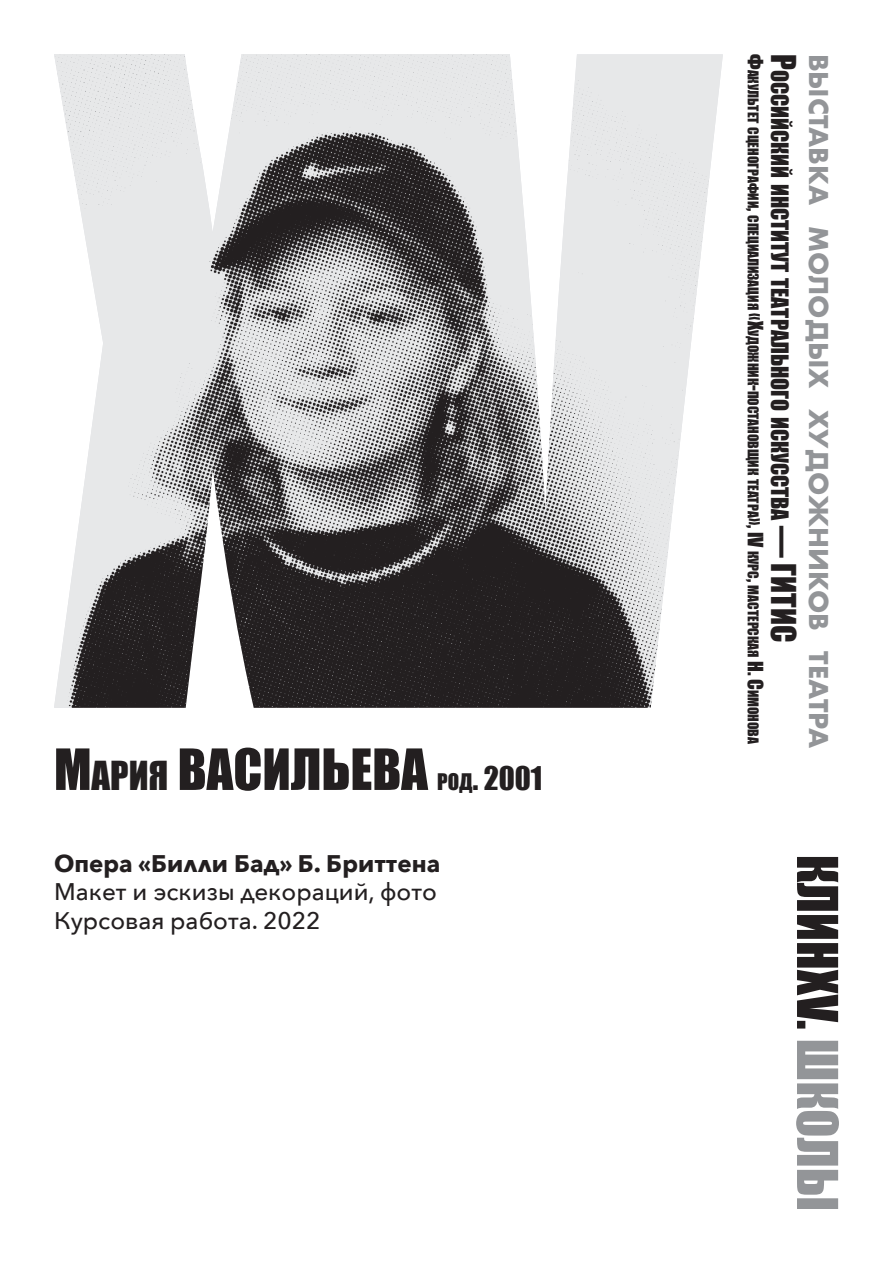
<style>
.page{position:relative;width:893px;height:1263px;background:#fff}
.page>*{position:absolute;margin:0;border:0;box-sizing:border-box;transform-origin:0 0}
.t1{font:52.5px "Impact";color:#231f20}
.t2{font:30px "Impact";color:#231f20}
.t3{font:700 25.2px "Futura";color:#939598}
.t4{font:500 24px/28.8px "Avenir Next";color:#231f20}
.t5{font:700 24px "Avenir Next";color:#231f20}
.t6{font:22.05px "Impact";color:#231f20}
.t7{font:13.65px "Impact";color:#231f20}
.s1{font-size:36.75px}
.s2{font-size:21px}
.s3{font-size:19.5px}
.s4{font-size:31.5px}
</style>
<div class="page">
<svg style="left:796px;top:1041px;width:43px;height:168px"></svg>
<svg style="left:797px;top:857px;width:41px;height:171px"></svg>
<img style="left:54px;top:54px;width:669px;height:654px">
<h1 class="t1" style="left:54px;top:729px;width:152px">М<span class="s1">ария</span> ВАСИ</h1>
<h1 class="t1" style="left:291px;top:729px;width:58px">ЛЬЕВА</h1>
<h2 class="t2" style="left:437px;top:755px;width:107px"><span class="s2">род</span>. 2001</h2>
<h3 class="t5" style="left:54px;top:842px;width:388px">Опера «Билли Бад» Б. Бриттена</h3>
<h3 class="t4" style="left:54px;top:877px;width:384px">Макет и эскизы декораций, фото<br>Курсовая работа. 2022</h3>
<p class="t7" style="left:764px;top:54px;width:691px;rotate:90deg"><span class="s3">Ф</span>акультет сценографии<span class="s3">,</span> специализация <span class="s3">«Х</span>удожник<span class="s3">-</span>постановщик театра<span class="s3">», IV</span> курс<span class="s3">,</span> мастерская <span class="s3">Н. С</span>имонова</p>
<h3 class="t6" style="left:797px;top:54px;width:587px;rotate:90deg"><span class="s4">Р</span>оссийский институт театрального искусства <span class="s4">— ГИТИС</span></h3>
<h3 class="t3" style="left:837px;top:54px;width:696px;rotate:90deg">выставка молодых художников театра</h3>
</div>
